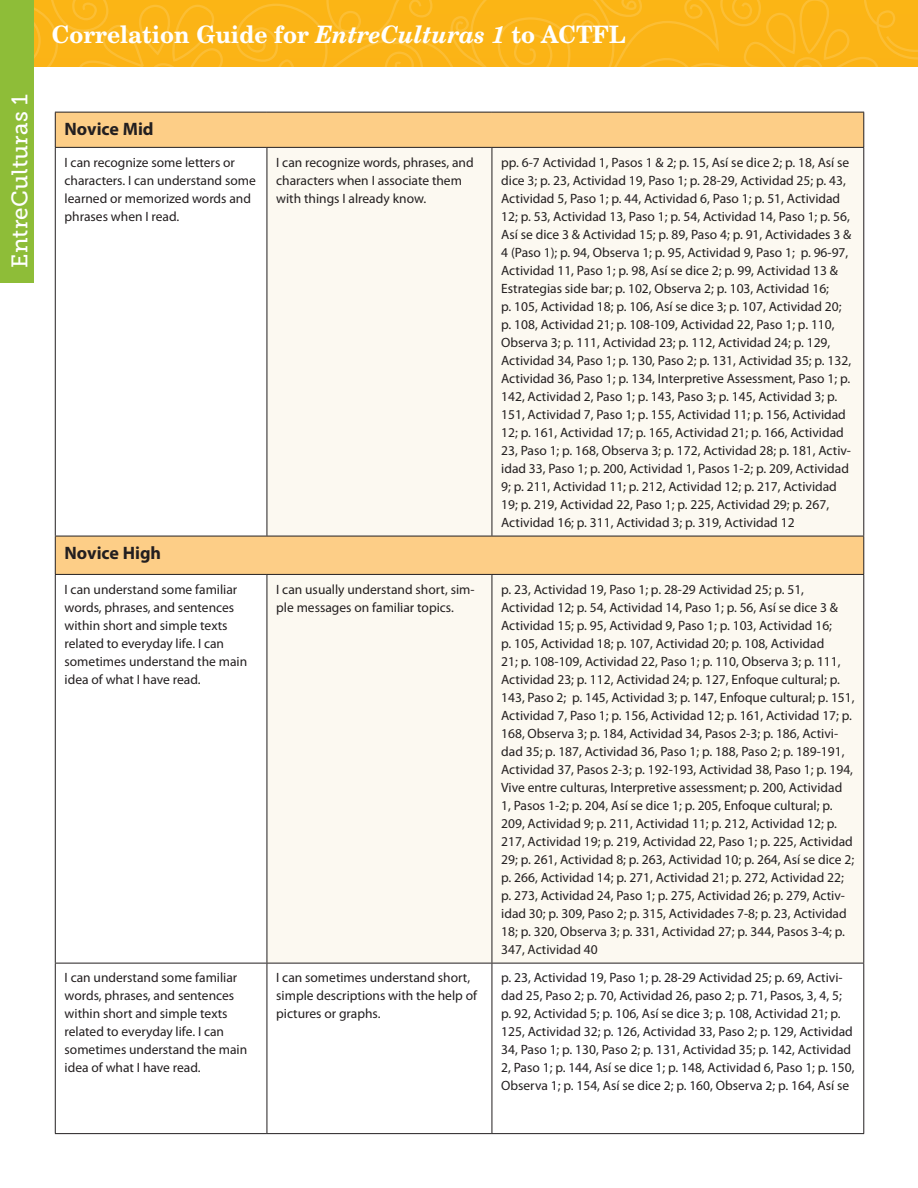
<style>
.page{position:relative;width:918px;height:1188px;background:#fff}
.page>*{position:absolute;margin:0;border:0;box-sizing:border-box;transform-origin:0 0}
.t1{font:700 24px "New Century Schlbk LT Std";color:#fff;scale:.95 1}
.t2{font:22.5px "Museo Slab 500";letter-spacing:.01em;color:#fff}
.t3{font:700 18px "Myriad Pro";color:#231f20}
.t4{font:13.5px/18px "Myriad Pro";color:#231f20}
.s1{font-style:italic}
</style>
<div class="page">
<svg style="left:34px;top:0;width:189px;height:67px;background:#fbb519"></svg>
<svg style="left:236px;top:0;width:682px;height:67px;background:#fbb519"></svg>
<div style="left:0;top:0;width:34px;height:284px;background:#8ebd38"></div>
<div style="left:56px;top:113px;width:807px;height:34px;background:#fdce87"></div>
<svg style="left:56px;top:148px;width:436px;height:985px"></svg>
<div style="left:267px;top:148px;width:596px;height:815px;background:#fcf9f1"></div>
<hr style="left:55px;top:112px;width:212px;height:1px;background:#231f20">
<hr style="left:55px;top:112px;width:1px;height:35px;background:#231f20">
<hr style="left:267px;top:112px;width:225px;height:1px;background:#231f20">
<hr style="left:492px;top:112px;width:372px;height:1px;background:#231f20">
<hr style="left:863px;top:112px;width:1px;height:35px;background:#231f20">
<hr style="left:55px;top:147px;width:212px;height:1px;background:#231f20">
<hr style="left:55px;top:148px;width:1px;height:388px;background:#231f20">
<hr style="left:267px;top:147px;width:225px;height:1px;background:#231f20">
<hr style="left:267px;top:148px;width:1px;height:388px;background:#231f20">
<hr style="left:492px;top:147px;width:372px;height:1px;background:#231f20">
<hr style="left:492px;top:148px;width:1px;height:388px;background:#231f20">
<hr style="left:863px;top:148px;width:1px;height:388px;background:#231f20">
<hr style="left:55px;top:536px;width:212px;height:1px;background:#231f20">
<hr style="left:55px;top:536px;width:1px;height:38px;background:#231f20">
<hr style="left:267px;top:536px;width:225px;height:1px;background:#231f20">
<hr style="left:492px;top:536px;width:372px;height:1px;background:#231f20">
<hr style="left:863px;top:536px;width:1px;height:38px;background:#231f20">
<hr style="left:55px;top:574px;width:212px;height:1px;background:#231f20">
<hr style="left:55px;top:575px;width:1px;height:388px;background:#231f20">
<hr style="left:267px;top:574px;width:225px;height:1px;background:#231f20">
<hr style="left:267px;top:575px;width:1px;height:388px;background:#231f20">
<hr style="left:492px;top:574px;width:372px;height:1px;background:#231f20">
<hr style="left:492px;top:575px;width:1px;height:388px;background:#231f20">
<hr style="left:863px;top:575px;width:1px;height:388px;background:#231f20">
<hr style="left:55px;top:963px;width:212px;height:1px;background:#231f20">
<hr style="left:55px;top:963px;width:1px;height:170px;background:#231f20">
<hr style="left:267px;top:963px;width:225px;height:1px;background:#231f20">
<hr style="left:267px;top:963px;width:1px;height:170px;background:#231f20">
<hr style="left:492px;top:963px;width:372px;height:1px;background:#231f20">
<hr style="left:492px;top:963px;width:1px;height:170px;background:#231f20">
<hr style="left:863px;top:963px;width:1px;height:170px;background:#231f20">
<hr style="left:55px;top:1133px;width:212px;height:1px;background:#231f20">
<hr style="left:267px;top:1133px;width:225px;height:1px;background:#231f20">
<hr style="left:492px;top:1133px;width:372px;height:1px;background:#231f20">
<h2 class="t2" style="left:7px;top:268px;width:175px;rotate:-90deg">EntreCulturas 1</h2>
<h1 class="t1" style="left:52px;top:19px;width:606px">Correlation Guide for <span class="s1">EntreCulturas 1</span> to ACTFL</h1>
<h3 class="t3" style="left:65px;top:117px;width:91px">Novice Mid</h3>
<p class="t4" style="left:65px;top:154px;width:193px">I can recognize some letters or characters. I can understand some learned or memorized words and phrases when I read.</p>
<p class="t4" style="left:276px;top:154px;width:199px">I can recognize words, phrases, and characters when I associate them with things I already know.</p>
<p class="t4" style="left:501px;top:153px;width:352px">pp. 6-7 Actividad 1, Pasos 1 &amp; 2; p. 15, Así se dice 2; p. 18, Así se dice 3; p. 23, Actividad 19, Paso 1; p. 28-29, Actividad 25; p. 43, Actividad 5, Paso 1; p. 44, Actividad 6, Paso 1; p. 51, Actividad 12; p. 53, Actividad 13, Paso 1; p. 54, Actividad 14, Paso 1; p. 56, Así se dice 3 &amp; Actividad 15; p. 89, Paso 4; p. 91, Actividades 3 &amp; 4 (Paso 1); p. 94, Observa 1; p. 95, Actividad 9, Paso 1; p. 96-97, Actividad 11, Paso 1; p. 98, Así se dice 2; p. 99, Actividad 13 &amp; Estrategias side bar; p. 102, Observa 2; p. 103, Actividad 16;<br>p. 105, Actividad 18; p. 106, Así se dice 3; p. 107, Actividad 20; p. 108, Actividad 21; p. 108-109, Actividad 22, Paso 1; p. 110, Observa 3; p. 111, Actividad 23; p. 112, Actividad 24; p. 129, Actividad 34, Paso 1; p. 130, Paso 2; p. 131, Actividad 35; p. 132, Actividad 36, Paso 1; p. 134, Interpretive Assessment, Paso 1; p.<br>142, Actividad 2, Paso 1; p. 143, Paso 3; p. 145, Actividad 3; p.<br>151, Actividad 7, Paso 1; p. 155, Actividad 11; p. 156, Actividad 12; p. 161, Actividad 17; p. 165, Actividad 21; p. 166, Actividad 23, Paso 1; p. 168, Observa 3; p. 172, Actividad 28; p. 181, Activ&shy;idad 33, Paso 1; p. 200, Actividad 1, Pasos 1-2; p. 209, Actividad 9; p. 211, Actividad 11; p. 212, Actividad 12; p. 217, Actividad 19; p. 219, Actividad 22, Paso 1; p. 225, Actividad 29; p. 267, Actividad 16; p. 311, Actividad 3; p. 319, Actividad 12</p>
<h3 class="t3" style="left:65px;top:541px;width:98px">Novice High</h3>
<p class="t4" style="left:65px;top:581px;width:184px">I can understand some familiar words, phrases, and sentences within short and simple texts related to everyday life. I can sometimes understand the main idea of what I have read.</p>
<p class="t4" style="left:276px;top:581px;width:200px">I can usually understand short, sim&shy;ple messages on familiar topics.</p>
<p class="t4" style="left:501px;top:581px;width:355px">p. 23, Actividad 19, Paso 1; p. 28-29 Actividad 25; p. 51, Actividad 12; p. 54, Actividad 14, Paso 1; p. 56, Así se dice 3 &amp; Actividad 15; p. 95, Actividad 9, Paso 1; p. 103, Actividad 16;<br>p. 105, Actividad 18; p. 107, Actividad 20; p. 108, Actividad<br>21; p. 108-109, Actividad 22, Paso 1; p. 110, Observa 3; p. 111, Actividad 23; p. 112, Actividad 24; p. 127, Enfoque cultural; p.<br>143, Paso 2; p. 145, Actividad 3; p. 147, Enfoque cultural; p. 151, Actividad 7, Paso 1; p. 156, Actividad 12; p. 161, Actividad 17; p.<br>168, Observa 3; p. 184, Actividad 34, Pasos 2-3; p. 186, Activi&shy;dad 35; p. 187, Actividad 36, Paso 1; p. 188, Paso 2; p. 189-191, Actividad 37, Pasos 2-3; p. 192-193, Actividad 38, Paso 1; p. 194, Vive entre culturas, Interpretive assessment; p. 200, Actividad 1, Pasos 1-2; p. 204, Así se dice 1; p. 205, Enfoque cultural; p.<br>209, Actividad 9; p. 211, Actividad 11; p. 212, Actividad 12; p.<br>217, Actividad 19; p. 219, Actividad 22, Paso 1; p. 225, Actividad 29; p. 261, Actividad 8; p. 263, Actividad 10; p. 264, Así se dice 2; p. 266, Actividad 14; p. 271, Actividad 21; p. 272, Actividad 22; p. 273, Actividad 24, Paso 1; p. 275, Actividad 26; p. 279, Activ&shy;idad 30; p. 309, Paso 2; p. 315, Actividades 7-8; p. 23, Actividad 18; p. 320, Observa 3; p. 331, Actividad 27; p. 344, Pasos 3-4; p.<br>347, Actividad 40</p>
<p class="t4" style="left:65px;top:969px;width:184px">I can understand some familiar words, phrases, and sentences within short and simple texts related to everyday life. I can sometimes understand the main idea of what I have read.</p>
<p class="t4" style="left:276px;top:969px;width:202px">I can sometimes understand short, simple descriptions with the help of pictures or graphs.</p>
<p class="t4" style="left:501px;top:969px;width:355px">p. 23, Actividad 19, Paso 1; p. 28-29 Actividad 25; p. 69, Activi&shy;dad 25, Paso 2; p. 70, Actividad 26, paso 2; p. 71, Pasos, 3, 4, 5; p. 92, Actividad 5; p. 106, Así se dice 3; p. 108, Actividad 21; p.<br>125, Actividad 32; p. 126, Actividad 33, Paso 2; p. 129, Actividad 34, Paso 1; p. 130, Paso 2; p. 131, Actividad 35; p. 142, Actividad 2, Paso 1; p. 144, Así se dice 1; p. 148, Actividad 6, Paso 1; p. 150, Observa 1; p. 154, Así se dice 2; p. 160, Observa 2; p. 164, Así se</p>
</div>
